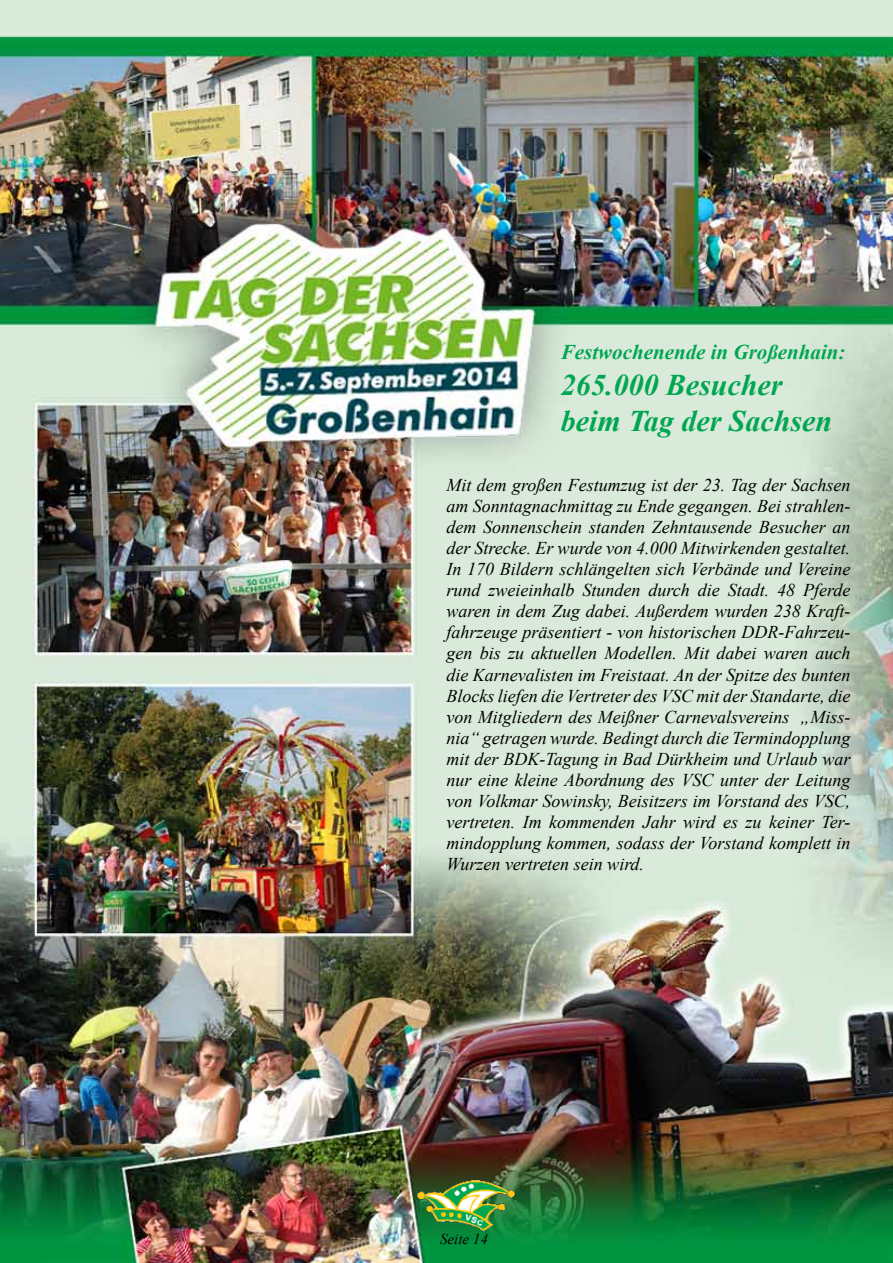
<style>
.page{position:relative;width:893px;height:1263px;background:#fff}
.page>*{position:absolute;margin:0;border:0;box-sizing:border-box;transform-origin:0 0}
.t1{font:italic 700 30px/36px "Times New Roman";color:#00a651}
.t2{font:italic 700 21px "Times New Roman";color:#00a651}
.t3{font:italic 18px/21px "Times New Roman";color:#000;text-align:justify}
.t4{font:italic 15px "Times New Roman";color:#000}
</style>
<div class="page">
<img style="left:0;top:0;width:893px;height:1263px">
<img style="left:417px;top:1178px;width:99px;height:52px">
<p class="t2" style="left:561px;top:337px;width:286px">Festwochenende in Großenhain:</p>
<h1 class="t1" style="left:561px;top:366px;width:273px">265.000 Besucher beim Tag der Sachsen</h1>
<p class="t3" style="left:446px;top:474px;width:405px">Mit dem großen Festumzug ist der 23. Tag der Sachsen am Sonntagnachmittag zu Ende gegangen. Bei strahlen&shy;dem Sonnenschein standen Zehntausende Besucher an der Strecke. Er wurde von 4.000 Mitwirkenden gestaltet.<br>In 170 Bildern schlängelten sich Verbände und Vereine rund zweieinhalb Stunden durch die Stadt. 48 Pferde waren in dem Zug dabei. Außerdem wurden 238 Kraft&shy;fahrzeuge präsentiert - von historischen DDR-Fahrzeu&shy;gen bis zu aktuellen Modellen. Mit dabei waren auch die Karnevalisten im Freistaat. An der Spitze des bunten Blocks liefen die Vertreter des VSC mit der Standarte, die von Mitgliedern des Meißner Carnevalsvereins „Miss&shy;nia“ getragen wurde. Bedingt durch die Termindopplung mit der BDK-Tagung in Bad Dürkheim und Urlaub war nur eine kleine Abordnung des VSC unter der Leitung von Volkmar Sowinsky, Beisitzers im Vorstand des VSC, vertreten. Im kommenden Jahr wird es zu keiner Ter&shy;mindopplung kommen, sodass der Vorstand komplett in Wurzen vertreten sein wird.</p>
<p class="t4" style="left:440px;top:1229px;width:49px">Seite 14</p>
</div>
